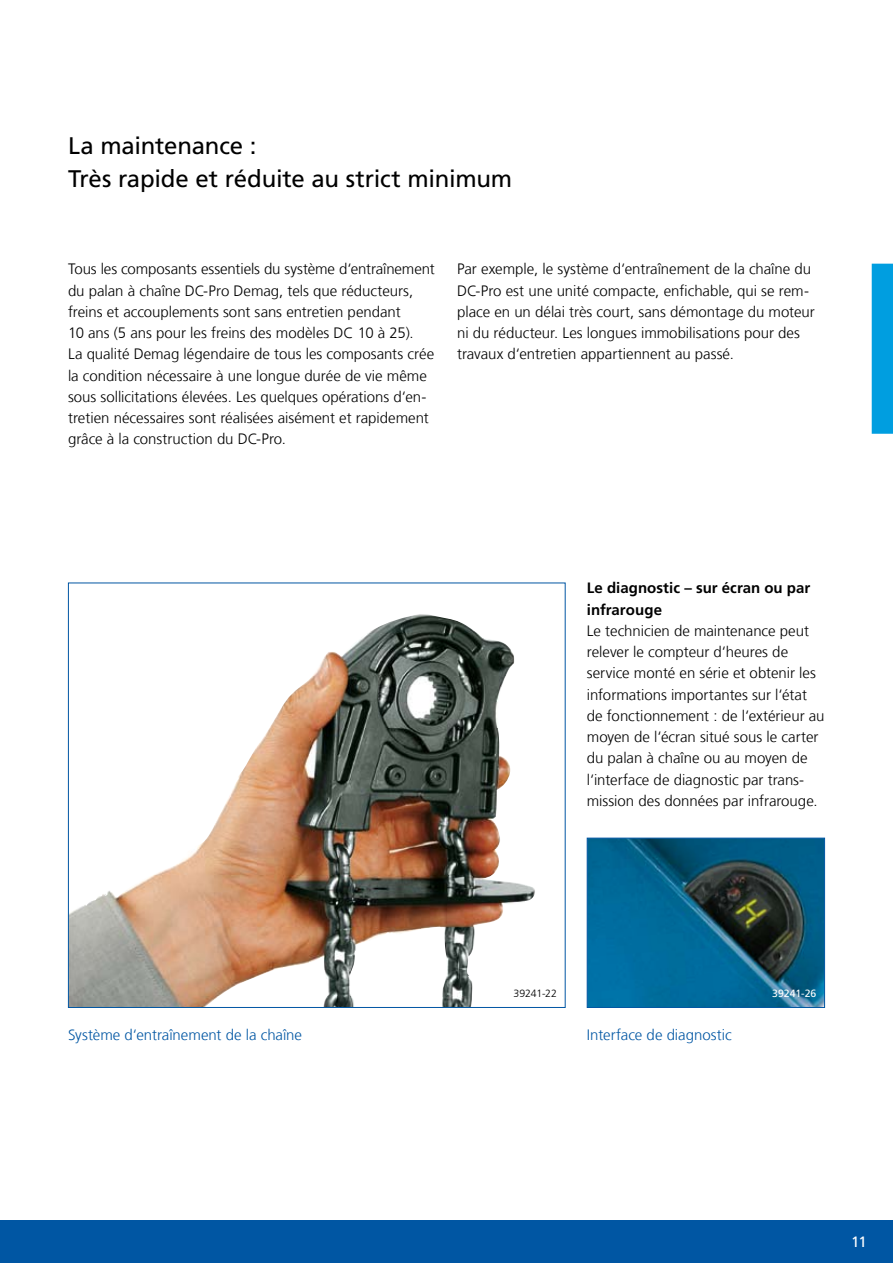
<style>
.page{position:relative;width:893px;height:1263px;background:#fff}
.page>*{position:absolute;margin:0;border:0;box-sizing:border-box;transform-origin:0 0}
.t1{font:24px/33px "Frutiger LT Com";letter-spacing:-.01em;color:#000}
.t2{font:300 15px/21.3px "Frutiger LT Com";color:#000}
.t3{font:300 15px "Frutiger LT Com";color:#0056a3}
.t4{font:700 15px/21.3px "Frutiger LT Com";color:#000}
.t5{font:15px "Frutiger LT Com";color:#fff}
.t6{font:300 10.5px "Frutiger LT Com";letter-spacing:-.005em;color:#000}
.t7{font:10.5px "Frutiger LT Com";letter-spacing:.01em;color:#fff}
</style>
<div class="page">
<div style="left:0;top:1220px;width:893px;height:43px;background:#0056a3"></div>
<img style="left:589px;top:840px;width:234px;height:166px">
<div style="left:587px;top:838px;width:238px;height:170px;border:1px solid #0056a3"></div>
<div style="left:872px;top:264px;width:21px;height:170px;background:#009ee0"></div>
<img style="left:70px;top:614px;width:465px;height:392px">
<h1 class="t1" style="left:68px;top:129px;width:446px">La maintenance :<br>Très rapide et réduite au strict minimum</h1>
<p class="t2" style="left:68px;top:259px;width:368px">Tous les composants essentiels du système d‘entraînement du palan à chaîne DC-Pro Demag, tels que réducteurs, freins et accouplements sont sans entretien pendant<br>10 ans (5 ans pour les freins des modèles DC 10 à 25).<br>La qualité Demag légendaire de tous les composants crée la condition nécessaire à une longue durée de vie même sous sollicitations élevées. Les quelques opérations d‘en&shy;tretien nécessaires sont réalisées aisément et rapidement grâce à la construction du DC-Pro.</p>
<p class="t2" style="left:457px;top:259px;width:359px">Par exemple, le système d‘entraînement de la chaîne du DC-Pro est une unité compacte, enfichable, qui se rem&shy;place en un délai très court, sans démontage du moteur ni du réducteur. Les longues immobilisations pour des travaux d‘entretien appartiennent au passé.</p>
<p class="t4" style="left:587px;top:577px;width:225px">Le diagnostic – sur écran ou par infrarouge</p>
<p class="t2" style="left:587px;top:620px;width:239px">Le technicien de maintenance peut relever le compteur d‘heures de service monté en série et obtenir les informations importantes sur l‘état de fonctionnement : de l‘extérieur au moyen de l‘écran situé sous le carter du palan à chaîne ou au moyen de l‘interface de diagnostic par trans&shy;mission des données par infrarouge.</p>
<p class="t6" style="left:514px;top:987px;width:45px">39241-22</p>
<p class="t7" style="left:772px;top:987px;width:46px">39241-26</p>
<p class="t3" style="left:68px;top:1026px;width:236px">Système d‘entraînement de la chaîne</p>
<p class="t3" style="left:587px;top:1026px;width:146px">Interface de diagnostic</p>
<p class="t5" style="left:851px;top:1233px;width:17px">11</p>
</div>
